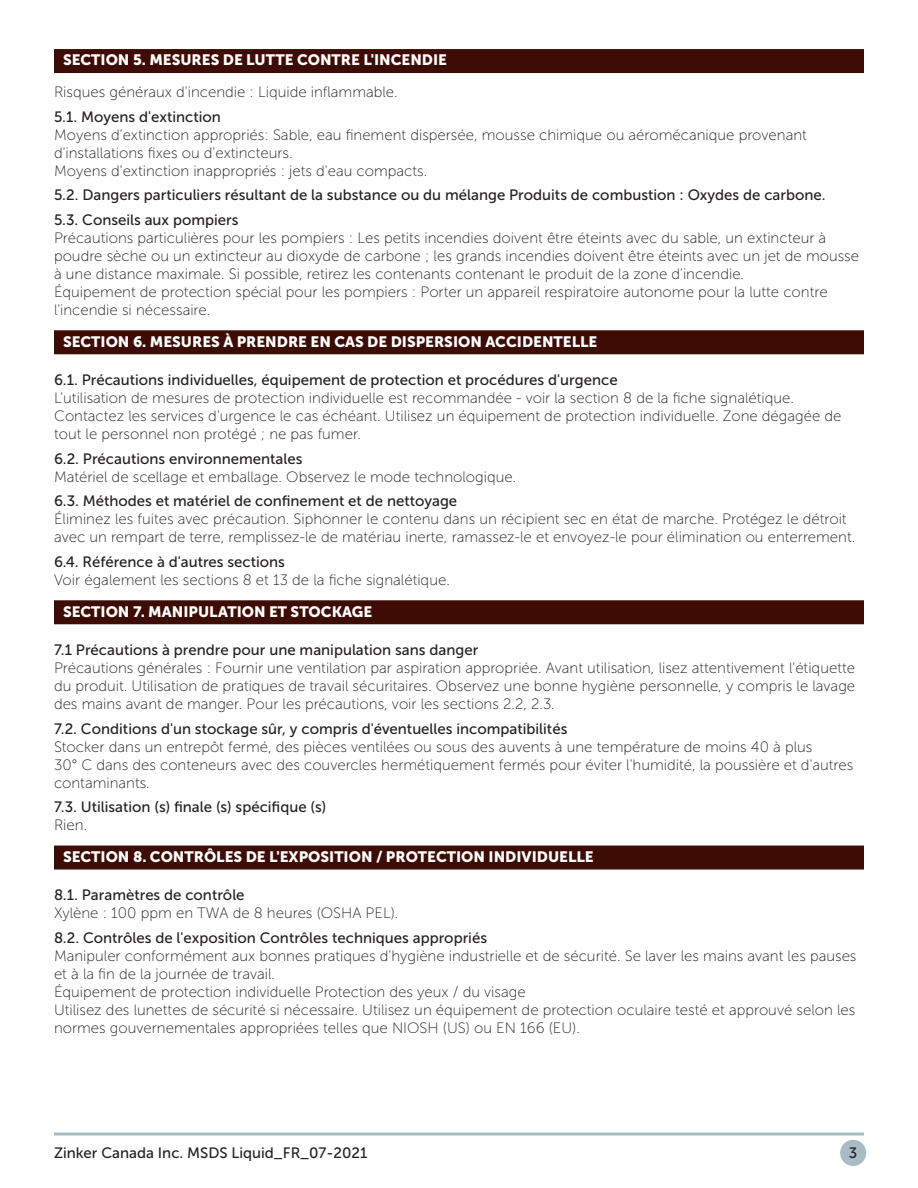
<style>
.page{position:relative;width:918px;height:1188px;background:#fff}
.page>*{position:absolute;margin:0;border:0;box-sizing:border-box;transform-origin:0 0}
.Body{font:15px/18px "Museo Sans 100";color:#231f20}
.Numbered_Section{font:15px "Museo Sans 500";color:#231f20}
.Title_with_Rule{font:15px "Museo Sans 900";color:#fff}
</style>
<div class="page">
<div style="left:840px;top:1140px;width:26px;height:26px;background:#a9bbc4;border-radius:50%"></div>
<svg style="left:54px;top:1132px;width:810px;height:4px;background:#becbd2"></svg>
<div style="left:54px;top:49px;width:810px;height:24px;background:#3d0c05"></div>
<div style="left:54px;top:330px;width:810px;height:24px;background:#3d0c05"></div>
<div style="left:54px;top:600px;width:810px;height:24px;background:#3d0c05"></div>
<div style="left:54px;top:846px;width:810px;height:24px;background:#3d0c05"></div>
<p class="Title_with_Rule" style="left:63px;top:51px;width:386px">SECTION 5. MESURES DE LUTTE CONTRE L'INCENDIE</p>
<p class="Body" style="left:54px;top:83px;width:345px">Risques généraux d'incendie : Liquide inflammable.</p>
<p class="Numbered_Section" style="left:54px;top:108px;width:168px">5.1. Moyens d'extinction</p>
<p class="Body" style="left:54px;top:126px;width:754px">Moyens d'extinction appropriés: Sable, eau finement dispersée, mousse chimique ou aéromécanique provenant d'installations fixes ou d'extincteurs.</p>
<p class="Body" style="left:54px;top:162px;width:375px">Moyens d'extinction inappropriés : jets d'eau compacts.</p>
<p class="Numbered_Section" style="left:54px;top:187px;width:773px">5.2. Dangers particuliers résultant de la substance ou du mélange Produits de combustion : Oxydes de carbone.</p>
<p class="Numbered_Section" style="left:54px;top:212px;width:186px">5.3. Conseils aux pompiers</p>
<p class="Body" style="left:54px;top:229px;width:807px">Précautions particulières pour les pompiers : Les petits incendies doivent être éteints avec du sable, un extincteur à poudre sèche ou un extincteur au dioxyde de carbone ; les grands incendies doivent être éteints avec un jet de mousse à une distance maximale. Si possible, retirez les contenants contenant le produit de la zone d'incendie.</p>
<p class="Body" style="left:54px;top:283px;width:775px">Équipement de protection spécial pour les pompiers : Porter un appareil respiratoire autonome pour la lutte contre l'incendie si nécessaire.</p>
<p class="Title_with_Rule" style="left:63px;top:333px;width:536px">SECTION 6. MESURES À PRENDRE EN CAS DE DISPERSION ACCIDENTELLE</p>
<p class="Numbered_Section" style="left:54px;top:371px;width:565px">6.1. Précautions individuelles, équipement de protection et procédures d'urgence</p>
<p class="Body" style="left:54px;top:389px;width:742px">L'utilisation de mesures de protection individuelle est recommandée - voir la section 8 de la fiche signalétique.</p>
<p class="Body" style="left:54px;top:407px;width:789px">Contactez les services d'urgence le cas échéant. Utilisez un équipement de protection individuelle. Zone dégagée de tout le personnel non protégé ; ne pas fumer.</p>
<p class="Numbered_Section" style="left:54px;top:450px;width:250px">6.2. Précautions environnementales</p>
<p class="Body" style="left:54px;top:468px;width:464px">Matériel de scellage et emballage. Observez le mode technologique.</p>
<p class="Numbered_Section" style="left:54px;top:493px;width:405px">6.3. Méthodes et matériel de confinement et de nettoyage</p>
<p class="Body" style="left:54px;top:510px;width:803px">Éliminez les fuites avec précaution. Siphonner le contenu dans un récipient sec en état de marche. Protégez le détroit avec un rempart de terre, remplissez-le de matériau inerte, ramassez-le et envoyez-le pour élimination ou enterrement.</p>
<p class="Numbered_Section" style="left:54px;top:554px;width:233px">6.4. Référence à d'autres sections</p>
<p class="Body" style="left:54px;top:571px;width:397px">Voir également les sections 8 et 13 de la fiche signalétique.</p>
<p class="Title_with_Rule" style="left:63px;top:603px;width:311px">SECTION 7. MANIPULATION ET STOCKAGE</p>
<p class="Numbered_Section" style="left:54px;top:641px;width:426px">7.1 Précautions à prendre pour une manipulation sans danger</p>
<p class="Body" style="left:54px;top:659px;width:803px;text-align:justify">Précautions générales : Fournir une ventilation par aspiration appropriée. Avant utilisation, lisez attentivement l'étiquette du produit. Utilisation de pratiques de travail sécuritaires. Observez une bonne hygiène personnelle, y compris le lavage des mains avant de manger. Pour les précautions, voir les sections 2.2, 2.3.</p>
<p class="Numbered_Section" style="left:54px;top:720px;width:515px">7.2. Conditions d'un stockage sûr, y compris d'éventuelles incompatibilités</p>
<p class="Body" style="left:54px;top:738px;width:801px">Stocker dans un entrepôt fermé, des pièces ventilées ou sous des auvents à une température de moins 40 à plus<br>30° C dans des conteneurs avec des couvercles hermétiquement fermés pour éviter l'humidité, la poussière et d'autres contaminants.</p>
<p class="Numbered_Section" style="left:54px;top:799px;width:274px">7.3. Utilisation (s) finale (s) spécifique (s)</p>
<p class="Body" style="left:54px;top:816px;width:35px">Rien.</p>
<p class="Title_with_Rule" style="left:63px;top:848px;width:532px">SECTION 8. CONTRÔLES DE L'EXPOSITION / PROTECTION INDIVIDUELLE</p>
<p class="Numbered_Section" style="left:54px;top:887px;width:192px">8.1. Paramètres de contrôle</p>
<p class="Body" style="left:54px;top:904px;width:346px">Xylène : 100 ppm en TWA de 8 heures (OSHA PEL).</p>
<p class="Numbered_Section" style="left:54px;top:929px;width:435px">8.2. Contrôles de l'exposition Contrôles techniques appropriés</p>
<p class="Body" style="left:54px;top:947px;width:804px">Manipuler conformément aux bonnes pratiques d'hygiène industrielle et de sécurité. Se laver les mains avant les pauses et à la fin de la journée de travail.</p>
<p class="Body" style="left:54px;top:983px;width:473px">Équipement de protection individuelle Protection des yeux / du visage</p>
<p class="Body" style="left:54px;top:1001px;width:803px">Utilisez des lunettes de sécurité si nécessaire. Utilisez un équipement de protection oculaire testé et approuvé selon les normes gouvernementales appropriées telles que NIOSH (US) ou EN 166 (EU).</p>
<p class="Numbered_Section" style="left:54px;top:1144px;width:315px">Zinker Canada Inc. MSDS Liquid_FR_07-2021</p>
<p class="Numbered_Section" style="left:849px;top:1144px;width:10px">3</p>
</div>
